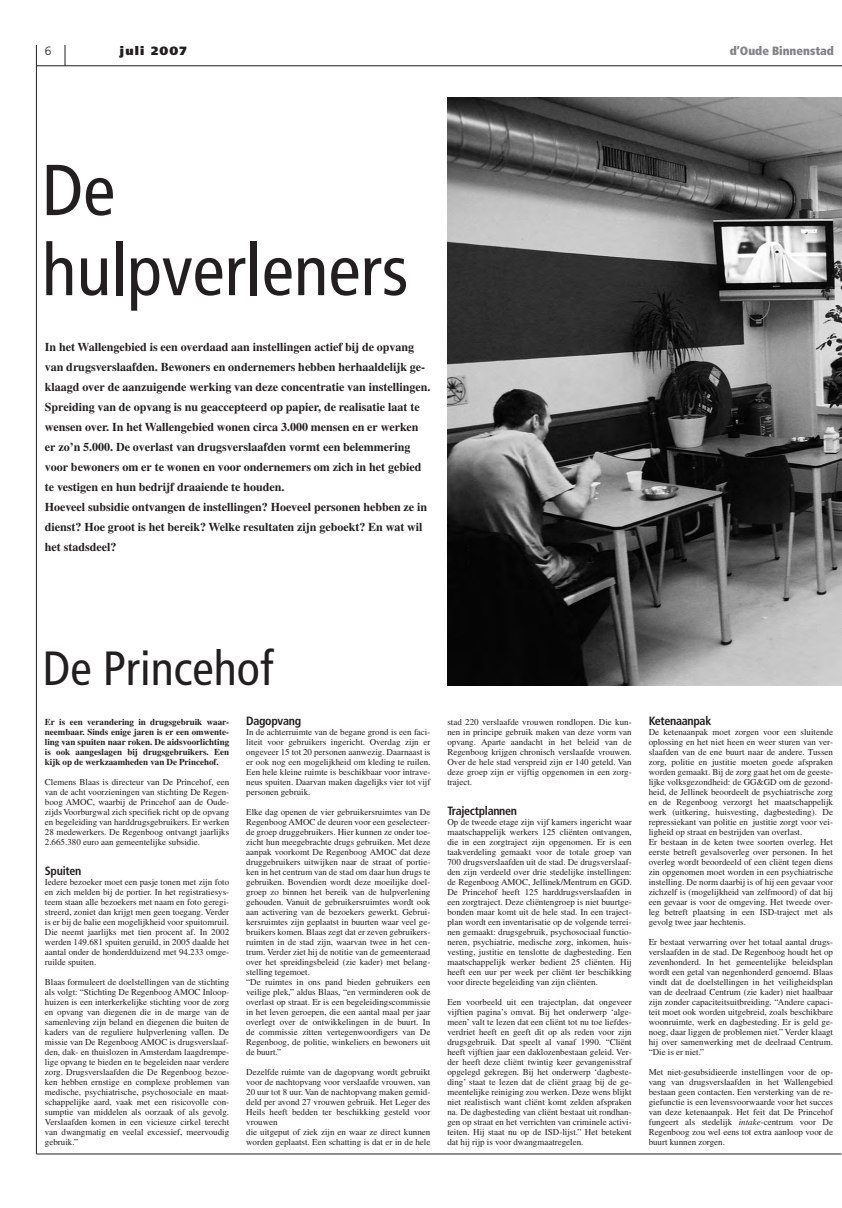
<style>
.page{position:relative;width:842px;height:1208px;background:#fff}
.page>*{position:absolute;margin:0;border:0;box-sizing:border-box;transform-origin:0 0}
.t1{font:condensed 72px/80px "Frutiger LT";color:#231f20}
.t2{font:condensed 48px "Frutiger LT";color:#231f20}
.t3{font:700 12px/20px "Times LT";color:#231f20}
.t4{font:700 condensed 12px "Frutiger LT";letter-spacing:-.025em;color:#231f20}
.t5{font:900 condensed 12px "Frutiger LT";color:#808285}
.t6{font:900 12px "Frutiger LT";letter-spacing:.1em;color:#231f20}
.t7{font:300 12px "Frutiger LT";color:#231f20}
.t8{font:9px/10px "Times LT";color:#231f20;text-align:justify}
.t9{font:700 9px/10px "Times LT";color:#231f20;text-align:justify}
.s1{font-style:italic}
</style>
<div class="page">
<hr style="left:36px;top:45px;width:1px;height:1109px;background:#231f20">
<hr style="left:36px;top:1153px;width:805px;height:1px;background:#231f20">
<hr style="left:37px;top:65px;width:804px;height:1px;background:#231f20">
<svg style="left:65px;top:45px;width:1px;height:21px"></svg>
<img style="left:447px;top:97px;width:394px;height:588px">
<h3 class="t7" style="left:45px;top:45px;width:8px">6</h3>
<h3 class="t6" style="left:120px;top:47px;width:68px">juli 2007</h3>
<h3 class="t5" style="left:730px;top:47px;width:106px">d’Oude Binnenstad</h3>
<h1 class="t1" style="left:42px;top:158px;width:368px">De hulpverleners</h1>
<p class="t3" style="left:45px;top:338px;width:387px">In het Wallengebied is een overdaad aan instellingen actief bij de opvang van drugsverslaafden. Bewoners en ondernemers hebben herhaaldelijk ge&shy;klaagd over de aanzuigende werking van deze concentratie van instellingen.<br>Spreiding van de opvang is nu geaccepteerd op papier, de realisatie laat te wensen over. In het Wallengebied wonen circa 3.000 mensen en er werken er zo’n 5.000. De overlast van drugsverslaafden vormt een belemmering voor bewoners om er te wonen en voor ondernemers om zich in het gebied te vestigen en hun bedrijf draaiende te houden.<br>Hoeveel subsidie ontvangen de instellingen? Hoeveel personen hebben ze in dienst? Hoe groot is het bereik? Welke resultaten zijn geboekt? En wat wil het stadsdeel?</p>
<h2 class="t2" style="left:43px;top:651px;width:232px">De Princehof</h2>
<p class="t9" style="left:45px;top:718px;width:186px">Er is een verandering in drugsgebruik waar&shy;neembaar. Sinds enige jaren is er een omwente&shy;ling van spuiten naar roken. De aidsvoorlichting is ook aangeslagen bij drugsgebruikers. Een kijk op de werkzaamheden van De Princehof.</p>
<p class="t8" style="left:45px;top:778px;width:186px">Clemens Blaas is directeur van De Princehof, een van de acht voorzieningen van stichting De Regen&shy;boog AMOC, waarbij de Princehof aan de Oude&shy;zijds Voorburgwal zich specifiek richt op de opvang en begeleiding van harddrugsgebruikers. Er werken 28 medewerkers. De Regenboog ontvangt jaarlijks 2.665.380 euro aan gemeentelijke subsidie.</p>
<h3 class="t4" style="left:45px;top:867px;width:38px">Spuiten</h3>
<p class="t8" style="left:45px;top:878px;width:186px">Iedere bezoeker moet een pasje tonen met zijn foto en zich melden bij de portier. In het registratiesys&shy;teem staan alle bezoekers met naam en foto geregi&shy;streerd, zoniet dan krijgt men geen toegang. Verder is er bij de balie een mogelijkheid voor spuitomruil.<br>Die neemt jaarlijks met tien procent af. In 2002 werden 149.681 spuiten geruild, in 2005 daalde het aantal onder de honderdduizend met 94.233 omge&shy;ruilde spuiten.</p>
<p class="t8" style="left:45px;top:978px;width:186px">Blaas formuleert de doelstellingen van de stichting als volgt: “Stichting De Regenboog AMOC Inloop&shy;huizen is een interkerkelijke stichting voor de zorg en opvang van diegenen die in de marge van de samenleving zijn beland en diegenen die buiten de kaders van de reguliere hulpverlening vallen. De missie van De Regenboog AMOC is drugsverslaaf&shy;den, dak- en thuislozen in Amsterdam laagdrempe&shy;lige opvang te bieden en te begeleiden naar verdere zorg. Drugsverslaafden die De Regenboog bezoe&shy;ken hebben ernstige en complexe problemen van medische, psychiatrische, psychosociale en maat&shy;schappelijke aard, vaak met een risicovolle con&shy;sumptie van middelen als oorzaak of als gevolg.<br>Verslaafden komen in een vicieuze cirkel terecht van dwangmatig en veelal excessief, meervoudig gebruik.”</p>
<h3 class="t4" style="left:246px;top:717px;width:56px">Dagopvang</h3>
<p class="t8" style="left:246px;top:728px;width:186px">In de achterruimte van de begane grond is een faci&shy;liteit voor gebruikers ingericht. Overdag zijn er ongeveer 15 tot 20 personen aanwezig. Daarnaast is er ook nog een mogelijkheid om kleding te ruilen.<br>Een hele kleine ruimte is beschikbaar voor intrave&shy;neus spuiten. Daarvan maken dagelijks vier tot vijf personen gebruik.</p>
<p class="t8" style="left:246px;top:808px;width:186px;text-align:left">Elke dag openen de vier gebruikersruimtes van De Regenboog AMOC de deuren voor een geselecteer&shy;de groep druggebruikers. Hier kunnen ze onder toe&shy;zicht hun meegebrachte drugs gebruiken. Met deze aanpak voorkomt De Regenboog AMOC dat deze druggebruikers uitwijken naar de straat of portie&shy;ken in het centrum van de stad om daar hun drugs te gebruiken. Bovendien wordt deze moeilijke doel&shy;groep zo binnen het bereik van de hulpverlening gehouden. Vanuit de gebruikersruimtes wordt ook aan activering van de bezoekers gewerkt. Gebrui&shy;kersruimtes zijn geplaatst in buurten waar veel ge&shy;bruikers komen. Blaas zegt dat er zeven gebruikers&shy;ruimten in de stad zijn, waarvan twee in het cen&shy;trum. Verder ziet hij de notitie van de gemeenteraad over het spreidingsbeleid (zie kader) met belang&shy;stelling tegemoet.<br>“De ruimtes in ons pand bieden gebruikers een veilige plek,” aldus Blaas, “en verminderen ook de overlast op straat. Er is een begeleidingscommissie in het leven geroepen, die een aantal maal per jaar overlegt over de ontwikkelingen in de buurt. In de commissie zitten vertegenwoordigers van De Regenboog, de politie, winkeliers en bewoners uit de buurt.”</p>
<p class="t8" style="left:246px;top:1068px;width:186px;text-align:left">Dezelfde ruimte van de dagopvang wordt gebruikt voor de nachtopvang voor verslaafde vrouwen, van 20 uur tot 8 uur. Van de nachtopvang maken gemid&shy;deld per avond 27 vrouwen gebruik. Het Leger des Heils heeft bedden ter beschikking gesteld voor vrouwen<br>die uitgeput of ziek zijn en waar ze direct kunnen worden geplaatst. Een schatting is dat er in de hele</p>
<p class="t8" style="left:447px;top:718px;width:186px">stad 220 verslaafde vrouwen rondlopen. Die kun&shy;nen in principe gebruik maken van deze vorm van opvang. Aparte aandacht in het beleid van de Regenboog krijgen chronisch verslaafde vrouwen.<br>Over de hele stad verspreid zijn er 140 geteld. Van deze groep zijn er vijftig opgenomen in een zorg&shy;traject.</p>
<h3 class="t4" style="left:447px;top:807px;width:71px">Trajectplannen</h3>
<p class="t8" style="left:447px;top:818px;width:186px">Op de tweede etage zijn vijf kamers ingericht waar maatschappelijk werkers 125 cliënten ontvangen, die in een zorgtraject zijn opgenomen. Er is een taakverdeling gemaakt voor de totale groep van 700 drugsverslaafden uit de stad. De drugsverslaaf&shy;den zijn verdeeld over drie stedelijke instellingen: de Regenboog AMOC, Jellinek/Mentrum en GGD.<br>De Princehof heeft 125 harddrugsverslaafden in een zorgtraject. Deze cliëntengroep is niet buurtge&shy;bonden maar komt uit de hele stad. In een traject&shy;plan wordt een inventarisatie op de volgende terrei&shy;nen gemaakt: drugsgebruik, psychosociaal functio&shy;neren, psychiatrie, medische zorg, inkomen, huis&shy;vesting, justitie en tenslotte de dagbesteding. Een maatschappelijk werker bedient 25 cliënten. Hij heeft een uur per week per cliënt ter beschikking voor directe begeleiding van zijn cliënten.</p>
<p class="t8" style="left:447px;top:998px;width:186px">Een voorbeeld uit een trajectplan, dat ongeveer vijftien pagina’s omvat. Bij het onderwerp ‘alge&shy;meen’ valt te lezen dat een cliënt tot nu toe liefdes&shy;verdriet heeft en geeft dit op als reden voor zijn drugsgebruik. Dat speelt al vanaf 1990. “Cliënt heeft vijftien jaar een daklozenbestaan geleid. Ver&shy;der heeft deze cliënt twintig keer gevangenisstraf opgelegd gekregen. Bij het onderwerp ‘dagbeste&shy;ding’ staat te lezen dat de cliënt graag bij de ge&shy;meentelijke reiniging zou werken. Deze wens blijkt niet realistisch want cliënt komt zelden afspraken na. De dagbesteding van cliënt bestaat uit rondhan&shy;gen op straat en het verrichten van criminele activi&shy;teiten. Hij staat nu op de ISD-lijst.” Het betekent dat hij rijp is voor dwangmaatregelen.</p>
<h3 class="t4" style="left:649px;top:717px;width:64px">Ketenaanpak</h3>
<p class="t8" style="left:649px;top:728px;width:186px;text-align:left">De ketenaanpak moet zorgen voor een sluitende oplossing en het niet heen en weer sturen van ver&shy;slaafden van de ene buurt naar de andere. Tussen zorg, politie en justitie moeten goede afspraken worden gemaakt. Bij de zorg gaat het om de geeste&shy;lijke volksgezondheid: de GG&amp;GD om de gezond&shy;heid, de Jellinek beoordeelt de psychiatrische zorg en de Regenboog verzorgt het maatschappelijk werk (uitkering, huisvesting, dagbesteding). De repressiekant van politie en justitie zorgt voor vei&shy;ligheid op straat en bestrijden van overlast.<br>Er bestaan in de keten twee soorten overleg. Het eerste betreft gevalsoverleg over personen. In het overleg wordt beoordeeld of een cliënt tegen diens zin opgenomen moet worden in een psychiatrische instelling. De norm daarbij is of hij een gevaar voor zichzelf is (mogelijkheid van zelfmoord) of dat hij een gevaar is voor de omgeving. Het tweede over&shy;leg betreft plaatsing in een ISD-traject met als gevolg twee jaar hechtenis.</p>
<p class="t8" style="left:649px;top:938px;width:186px">Er bestaat verwarring over het totaal aantal drugs&shy;verslaafden in de stad. De Regenboog houdt het op zevenhonderd. In het gemeentelijke beleidsplan wordt een getal van negenhonderd genoemd. Blaas vindt dat de doelstellingen in het veiligheidsplan van de deelraad Centrum (zie kader) niet haalbaar zijn zonder capaciteitsuitbreiding. “Andere capaci&shy;teit moet ook worden uitgebreid, zoals beschikbare woonruimte, werk en dagbesteding. Er is geld ge&shy;noeg, daar liggen de problemen niet.” Verder klaagt hij over samenwerking met de deelraad Centrum. “Die is er niet.”</p>
<p class="t8" style="left:649px;top:1068px;width:186px">Met niet-gesubsidieerde instellingen voor de op&shy;vang van drugsverslaafden in het Wallengebied bestaan geen contacten. Een versterking van de re&shy;giefunctie is een levensvoorwaarde voor het succes van deze ketenaanpak. Het feit dat De Princehof fungeert als stedelijk <span class="s1">intake</span>-centrum voor De Regenboog zou wel eens tot extra aanloop voor de buurt kunnen zorgen.</p>
</div>
